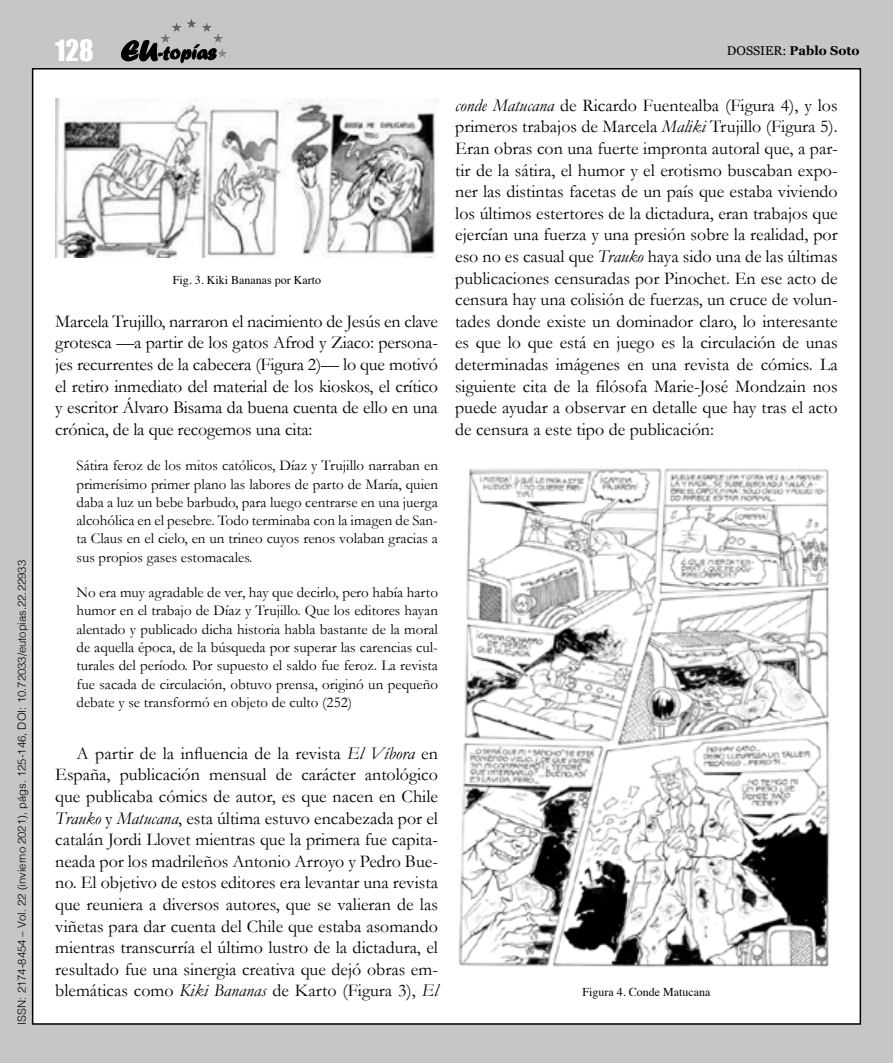
<style>
.page{position:relative;width:893px;height:1063px;background:#c6c6c6}
.page>*{position:absolute;margin:0;border:0;box-sizing:border-box;transform-origin:0 0}
.t1{font:27px "Impact";color:#fff}
.Articulo_parrafo{font:18px/21.6px "Garamond";color:#000;text-align:justify}
.Articulo_citas{font:15px/18.3px "Garamond";color:#000;text-align:justify}
.t2{font:700 12.75px "Georgia";color:#000}
.Articulo_pie_foto{font:12px "Times";color:#000}
.t3{font:300 11.25px "Helvetica";color:#000}
.s1{font-weight:400}
.s2{font-style:italic}
</style>
<div class="page">
<div style="left:33px;top:69px;width:827px;height:955px;background:#fff"></div>
<svg style="left:121px;top:40px;width:95px;height:23px"></svg>
<hr style="left:161px;top:19px;width:66px;height:1px;background:#585857">
<hr style="left:161px;top:20px;width:66px;height:1px;background:#595958">
<hr style="left:161px;top:21px;width:66px;height:1px;background:#5a5a59">
<hr style="left:161px;top:22px;width:66px;height:1px;background:#5c5c5b">
<hr style="left:161px;top:23px;width:66px;height:1px;background:#5d5d5c">
<hr style="left:161px;top:24px;width:66px;height:1px;background:#5f5f5e">
<hr style="left:161px;top:25px;width:66px;height:1px;background:#60605f">
<hr style="left:161px;top:26px;width:66px;height:1px;background:#626261">
<hr style="left:161px;top:27px;width:66px;height:1px;background:#636362">
<hr style="left:161px;top:28px;width:66px;height:1px;background:#656464">
<hr style="left:161px;top:29px;width:66px;height:1px;background:#666565">
<hr style="left:161px;top:30px;width:66px;height:1px;background:#676766">
<hr style="left:161px;top:31px;width:66px;height:1px;background:#696868">
<hr style="left:161px;top:32px;width:66px;height:1px;background:#6a6969">
<hr style="left:161px;top:33px;width:66px;height:1px;background:#6c6b6b">
<hr style="left:161px;top:34px;width:66px;height:1px;background:#6c6c6c">
<hr style="left:161px;top:35px;width:66px;height:1px;background:#6e6e6d">
<hr style="left:161px;top:36px;width:66px;height:1px;background:#6f6f6e">
<hr style="left:161px;top:37px;width:66px;height:1px;background:#717170">
<hr style="left:161px;top:38px;width:66px;height:1px;background:#727271">
<hr style="left:161px;top:39px;width:66px;height:1px;background:#747473">
<hr style="left:161px;top:40px;width:66px;height:1px;background:#757574">
<hr style="left:161px;top:41px;width:66px;height:1px;background:#767675">
<hr style="left:161px;top:42px;width:66px;height:1px;background:#787877">
<hr style="left:161px;top:43px;width:66px;height:1px;background:#797978">
<hr style="left:161px;top:44px;width:66px;height:1px;background:#7b7b7a">
<hr style="left:161px;top:45px;width:66px;height:1px;background:#7c7c7b">
<hr style="left:161px;top:46px;width:66px;height:1px;background:#7e7d7d">
<hr style="left:161px;top:47px;width:66px;height:1px;background:#7f7e7e">
<hr style="left:161px;top:48px;width:66px;height:1px;background:#818080">
<hr style="left:161px;top:49px;width:66px;height:1px;background:#828181">
<hr style="left:161px;top:50px;width:66px;height:1px;background:#828282">
<hr style="left:161px;top:51px;width:66px;height:1px;background:#848483">
<hr style="left:161px;top:52px;width:66px;height:1px;background:#858584">
<hr style="left:161px;top:53px;width:66px;height:1px;background:#878786">
<hr style="left:161px;top:54px;width:66px;height:1px;background:#888887">
<hr style="left:161px;top:55px;width:66px;height:1px;background:#898989">
<hr style="left:161px;top:56px;width:66px;height:1px;background:#8a8a8a">
<hr style="left:161px;top:57px;width:66px;height:1px;background:#8c8c8b">
<img style="left:56px;top:99px;width:382px;height:158px">
<img style="left:458px;top:468px;width:372px;height:500px">
<p class="t3" style="left:12px;top:1025px;width:466px;rotate:-90deg">ISSN: 2174-8454 – Vol. 22 (invierno 2021), págs. 125-146, DOI: 10.72033/eutopias.22.22933</p>
<h1 class="t1" style="left:55px;top:29px;width:40px">128</h1>
<p class="t2" style="left:727px;top:41px;width:134px"><span class="s1">DOSSIER:</span> Pablo Soto</p>
<p class="Articulo_pie_foto" style="left:173px;top:269px;width:150px">Fig. 3. Kiki Bananas por Karto</p>
<p class="Articulo_parrafo" style="left:55px;top:310px;width:384px">Marcela Trujillo, narraron el nacimiento de Jesús en clave grotesca —a partir de los gatos Afrod y Ziaco: persona&shy;jes recurrentes de la cabecera (Figura 2)— lo que motivó el retiro inmediato del material de los kioskos, el crítico y escritor Álvaro Bisama da buena cuenta de ello en una crónica, de la que recogemos una cita:</p>
<p class="Articulo_citas" style="left:77px;top:456px;width:363px">Sátira feroz de los mitos católicos, Díaz y Trujillo narraban en primerísimo primer plano las labores de parto de María, quien daba a luz un bebe barbudo, para luego centrarse en una juerga alcohólica en el pesebre. Todo terminaba con la imagen de San&shy;ta Claus en el cielo, en un trineo cuyos renos volaban gracias a sus propios gases estomacales.</p>
<p class="Articulo_citas" style="left:77px;top:583px;width:363px">No era muy agradable de ver, hay que decirlo, pero había harto humor en el trabajo de Díaz y Trujillo. Que los editores hayan alentado y publicado dicha historia habla bastante de la moral de aquella época, de la búsqueda por superar las carencias cul&shy;turales del período. Por supuesto el saldo fue feroz. La revista fue sacada de circulación, obtuvo prensa, originó un pequeño debate y se transformó en objeto de culto (252)</p>
<p class="Articulo_parrafo" style="left:55px;top:742px;width:384px;text-indent:21px">A partir de la influencia de la revista <span class="s2">El Víbora</span> en España, publicación mensual de carácter antológico que publicaba cómics de autor, es que nacen en Chile <span class="s2">Trauko</span> y <span class="s2">Matucana</span>, esta última estuvo encabezada por el catalán Jordi Llovet mientras que la primera fue capita&shy;neada por los madrileños Antonio Arroyo y Pedro Bue&shy;no. El objetivo de estos editores era levantar una revista que reuniera a diversos autores, que se valieran de las viñetas para dar cuenta del Chile que estaba asomando mientras transcurría el último lustro de la dictadura, el resultado fue una sinergia creativa que dejó obras em&shy;blemáticas como <span class="s2">Kiki Bananas</span> de Karto (Figura 3), <span class="s2">El</span></p>
<p class="Articulo_parrafo" style="left:455px;top:94px;width:384px"><span class="s2">conde Matucana</span> de Ricardo Fuentealba (Figura 4), y los primeros trabajos de Marcela <span class="s2">Maliki</span> Trujillo (Figura 5).<br>Eran obras con una fuerte impronta autoral que, a par&shy;tir de la sátira, el humor y el erotismo buscaban expo&shy;ner las distintas facetas de un país que estaba viviendo los últimos estertores de la dictadura, eran trabajos que ejercían una fuerza y una presión sobre la realidad, por eso no es casual que <span class="s2">Trauko</span> haya sido una de las últimas publicaciones censuradas por Pinochet. En ese acto de censura hay una colisión de fuerzas, un cruce de volun&shy;tades donde existe un dominador claro, lo interesante es que lo que está en juego es la circulación de unas determinadas imágenes en una revista de cómics. La siguiente cita de la filósofa Marie-José Mondzain nos puede ayudar a observar en detalle que hay tras el acto de censura a este tipo de publicación:</p>
<p class="Articulo_pie_foto" style="left:582px;top:980px;width:129px">Figura 4. Conde Matucana</p>
</div>
